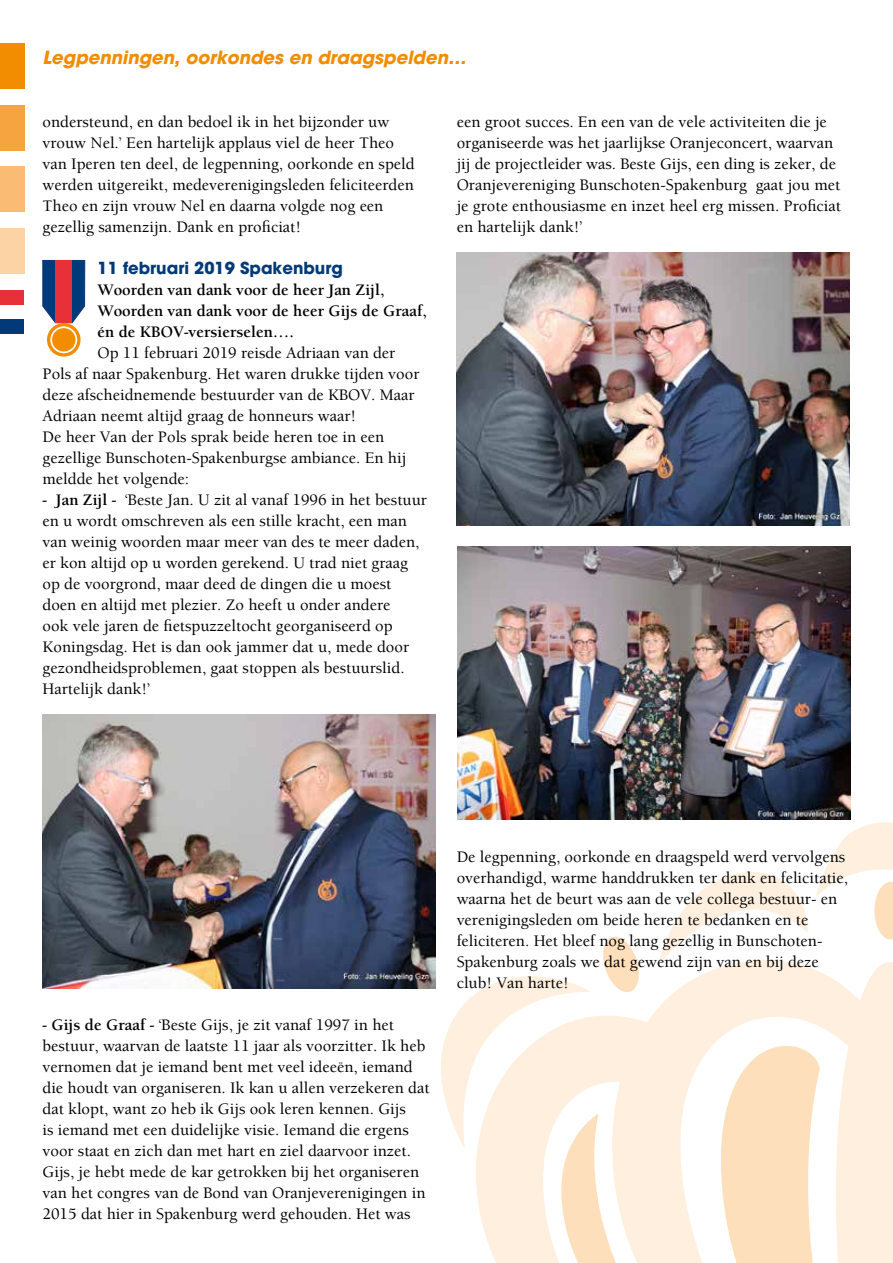
<style>
.page{position:relative;width:893px;height:1263px;background:#fff}
.page>*{position:absolute;margin:0;border:0;box-sizing:border-box;transform-origin:0 0}
.t1{font:italic 700 18px "Avant Garde";color:#f28c00}
.t2{font:500 16.5px/21px "Berkeley";color:#000}
.t3{font:700 16.5px/21px "Berkeley";color:#000}
.t4{font:700 16.5px "Avant Garde";color:#003a78}
.s1{font-weight:700}
</style>
<div class="page">
<svg style="left:441px;top:822px;width:452px;height:441px"></svg>
<div style="left:0;top:43px;width:25px;height:46px;background:#f28c00"></div>
<div style="left:0;top:105px;width:25px;height:45px;background:#f6a440"></div>
<div style="left:0;top:167px;width:25px;height:45px;background:#fabc74"></div>
<div style="left:0;top:228px;width:25px;height:46px;background:#fcd3a4"></div>
<div style="left:0;top:290px;width:24px;height:15px;background:#e73037"></div>
<div style="left:0;top:319px;width:24px;height:15px;background:#003a78"></div>
<svg style="left:42px;top:260px;width:43px;height:63px;background:#23558a"></svg>
<div style="left:55px;top:260px;width:17px;height:63px;background:#e73037"></div>
<svg style="left:47px;top:323px;width:34px;height:34px"></svg>
<div style="left:51px;top:327px;width:25px;height:25px;background:#f28c00;border-radius:50%"></div>
<div style="left:50px;top:326px;width:27px;height:27px;border:2px solid #fff;border-radius:50%"></div>
<img style="left:43px;top:715px;width:393px;height:273px">
<img style="left:456px;top:253px;width:394px;height:273px">
<img style="left:457px;top:547px;width:393px;height:273px">
<p class="t1" style="left:43px;top:45px;width:425px">Legpenningen, oorkondes en draagspelden…</p>
<p class="t2" style="left:43px;top:111px;width:374px">ondersteund, en dan bedoel ik in het bijzonder uw vrouw Nel.’ Een hartelijk applaus viel de heer Theo van Iperen ten deel, de legpenning, oorkonde en speld werden uitgereikt, medeverenigingsleden feliciteerden Theo en zijn vrouw Nel en daarna volgde nog een gezellig samenzijn. Dank en proficiat!</p>
<p class="t4" style="left:97px;top:257px;width:247px">11 februari 2019 Spakenburg</p>
<p class="t3" style="left:97px;top:279px;width:331px">Woorden van dank voor de heer Jan Zijl,<br>Woorden van dank voor de heer Gijs de Graaf, én de KBOV-versierselen….</p>
<p class="t2" style="left:43px;top:342px;width:378px;text-indent:55px">Op 11 februari 2019 reisde Adriaan van der Pols af naar Spakenburg. Het waren drukke tijden voor deze afscheidnemende bestuurder van de KBOV. Maar Adriaan neemt altijd graag de honneurs waar!<br>De heer Van der Pols sprak beide heren toe in een gezellige Bunschoten-Spakenburgse ambiance. En hij meldde het volgende:</p>
<p class="t2" style="left:43px;top:489px;width:386px"><span class="s1">- Jan Zijl -</span> ‘Beste Jan. U zit al vanaf 1996 in het bestuur en u wordt omschreven als een stille kracht, een man van weinig woorden maar meer van des te meer daden, er kon altijd op u worden gerekend. U trad niet graag op de voorgrond, maar deed de dingen die u moest doen en altijd met plezier. Zo heeft u onder andere<br>ook vele jaren de fietspuzzeltocht georganiseerd op Koningsdag. Het is dan ook jammer dat u, mede door gezondheidsproblemen, gaat stoppen als bestuurslid.<br>Hartelijk dank!’</p>
<p class="t2" style="left:457px;top:111px;width:386px">een groot succes. En een van de vele activiteiten die je organiseerde was het jaarlijkse Oranjeconcert, waarvan jij de projectleider was. Beste Gijs, een ding is zeker, de Oranjevereniging Bunschoten-Spakenburg gaat jou met je grote enthousiasme en inzet heel erg missen. Proficiat en hartelijk dank!’</p>
<p class="t2" style="left:43px;top:1014px;width:389px"><span class="s1">- Gijs de Graaf -</span> ‘Beste Gijs, je zit vanaf 1997 in het bestuur, waarvan de laatste 11 jaar als voorzitter. Ik heb vernomen dat je iemand bent met veel ideeën, iemand die houdt van organiseren. Ik kan u allen verzekeren dat dat klopt, want zo heb ik Gijs ook leren kennen. Gijs<br>is iemand met een duidelijke visie. Iemand die ergens voor staat en zich dan met hart en ziel daarvoor inzet.<br>Gijs, je hebt mede de kar getrokken bij het organiseren van het congres van de Bond van Oranjeverenigingen in 2015 dat hier in Spakenburg werd gehouden. Het was</p>
<p class="t2" style="left:457px;top:846px;width:393px">De legpenning, oorkonde en draagspeld werd vervolgens overhandigd, warme handdrukken ter dank en felicitatie, waarna het de beurt was aan de vele collega bestuur- en verenigingsleden om beide heren te bedanken en te feliciteren. Het bleef nog lang gezellig in Bunschoten-Spakenburg zoals we dat gewend zijn van en bij deze club! Van harte!</p>
</div>
